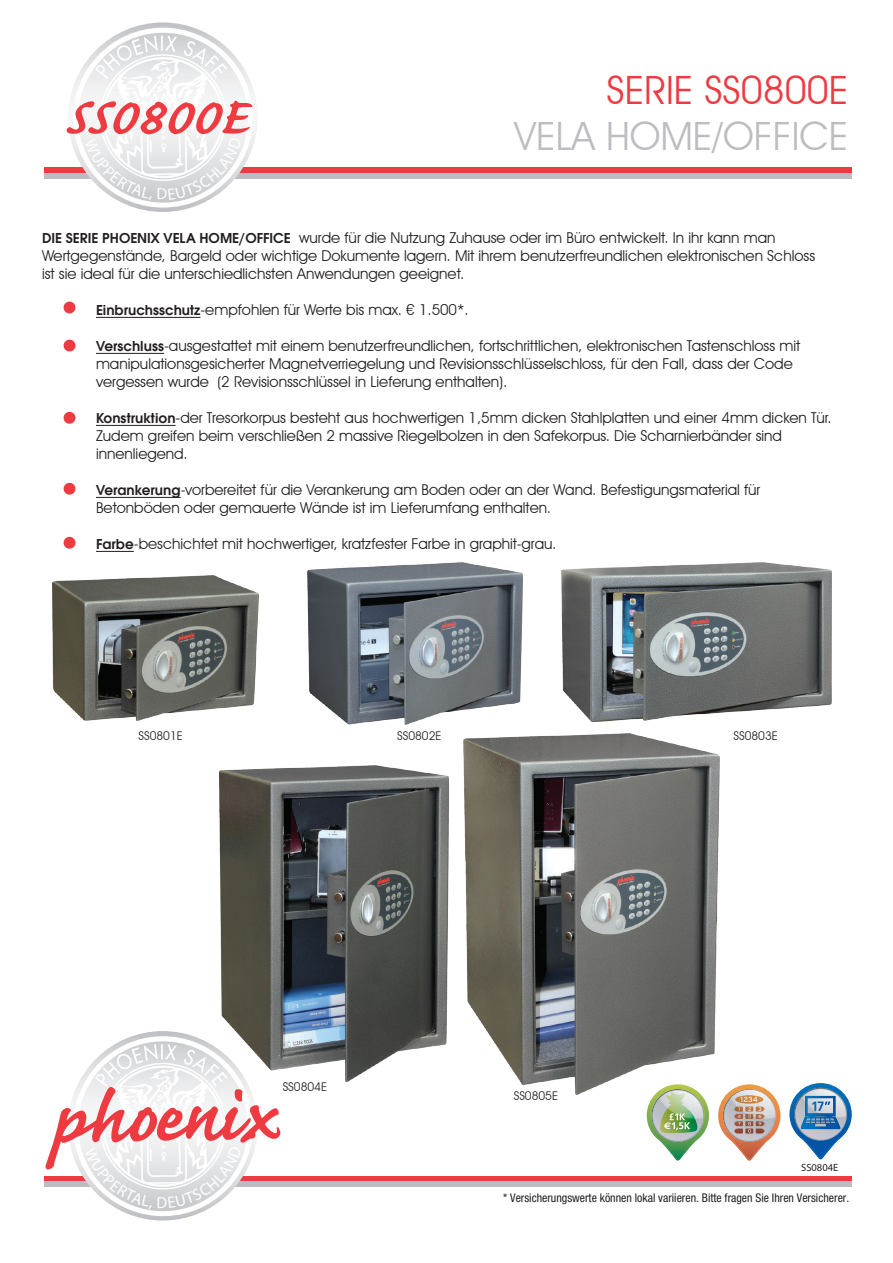
<style>
.page{position:relative;width:893px;height:1263px;background:#fff}
.page>*{position:absolute;margin:0;border:0;box-sizing:border-box;transform-origin:0 0}
.t1{font:700 67.5px "Caflisch Script Pro";color:#ee3a41}
.t2{font:39px "Avant Garde IT Cby BT";color:#bcbdc0}
.t3{font:39px "Avant Garde IT Cby BT";color:#ee3a41}
.t4{font:15px/18px "Avant Garde IT Cby BT";color:#231f20}
.t5{font:condensed 12px "Helvetica Neue";color:#231f20}
.t6{font:12px "Avant Garde IT Cby BT";color:#231f20}
.t7{font:10.5px "Myriad Pro";color:#231f20}
.s1{font-family:"Avant Garde ITC";font-weight:600}
</style>
<div class="page">
<img style="left:464px;top:734px;width:255px;height:360px">
<img style="left:220px;top:766px;width:229px;height:315px">
<img style="left:562px;top:563px;width:269px;height:158px">
<img style="left:53px;top:576px;width:205px;height:145px">
<img style="left:308px;top:563px;width:214px;height:161px">
<div style="left:44px;top:168px;width:808px;height:5px;background:#ee3a41"></div>
<div style="left:44px;top:173px;width:808px;height:5px;background:#bcbdc0"></div>
<hr style="left:96px;top:317px;width:104px;height:1px;background:#231f20">
<hr style="left:96px;top:353px;width:68px;height:1px;background:#231f20">
<hr style="left:96px;top:425px;width:80px;height:1px;background:#231f20">
<hr style="left:96px;top:497px;width:85px;height:1px;background:#231f20">
<hr style="left:96px;top:551px;width:38px;height:1px;background:#231f20">
<div style="left:44px;top:1176px;width:808px;height:6px;background:#ee3a41"></div>
<div style="left:44px;top:1182px;width:808px;height:5px;background:#bcbdc0"></div>
<svg style="left:64px;top:302px;width:11px;height:11px"></svg>
<svg style="left:64px;top:340px;width:11px;height:11px"></svg>
<svg style="left:64px;top:412px;width:11px;height:12px"></svg>
<svg style="left:64px;top:483px;width:11px;height:12px"></svg>
<svg style="left:64px;top:537px;width:11px;height:12px"></svg>
<svg style="left:718px;top:1084px;width:62px;height:77px"></svg>
<img style="left:647px;top:1084px;width:62px;height:77px">
<svg style="left:789px;top:1083px;width:63px;height:77px"></svg>
<svg style="left:72px;top:27px;width:182px;height:181px"></svg>
<svg style="left:45px;top:1035px;width:235px;height:182px"></svg>
<h1 class="t1" style="left:65px;top:82px;width:184px">SS0800E</h1>
<h2 class="t3" style="left:607px;top:66px;width:243px">SERIE SS0800E</h2>
<h2 class="t2" style="left:514px;top:113px;width:335px">VELA HOME/OFFICE</h2>
<p class="t4" style="left:42px;top:228px;width:775px"><span class="s1">DIE SERIE PHOENIX VELA HOME/OFFICE</span> wurde für die Nutzung Zuhause oder im Büro entwickelt. In ihr kann man<br>Wertgegenstände, Bargeld oder wichtige Dokumente lagern. Mit ihrem benutzerfreundlichen elektronischen Schloss ist sie ideal für die unterschiedlichsten Anwendungen geeignet.</p>
<p class="t4" style="left:96px;top:300px;width:374px"><span class="s1">Einbruchsschutz</span>-empfohlen für Werte bis max. € 1.500*.</p>
<p class="t4" style="left:96px;top:336px;width:706px"><span class="s1">Verschluss</span>-ausgestattet mit einem benutzerfreundlichen, fortschrittlichen, elektronischen Tastenschloss mit manipulationsgesicherter Magnetverriegelung und Revisionsschlüsselschloss, für den Fall, dass der Code vergessen wurde (2 Revisionsschlüssel in Lieferung enthalten).</p>
<p class="t4" style="left:96px;top:408px;width:737px"><span class="s1">Konstruktion</span>-der Tresorkorpus besteht aus hochwertigen 1,5mm dicken Stahlplatten und einer 4mm dicken Tür.<br>Zudem greifen beim verschließen 2 massive Riegelbolzen in den Safekorpus. Die Scharnierbänder sind innenliegend.</p>
<p class="t4" style="left:96px;top:480px;width:666px"><span class="s1">Verankerung</span>-vorbereitet für die Verankerung am Boden oder an der Wand. Befestigungsmaterial für<br>Betonböden oder gemauerte Wände ist im Lieferumfang enthalten.</p>
<p class="t4" style="left:96px;top:534px;width:462px"><span class="s1">Farbe</span>-beschichtet mit hochwertiger, kratzfester Farbe in graphit-grau.</p>
<p class="t6" style="left:139px;top:729px;width:46px">SS0801E</p>
<p class="t6" style="left:397px;top:729px;width:46px">SS0802E</p>
<p class="t6" style="left:733px;top:729px;width:46px">SS0803E</p>
<p class="t6" style="left:283px;top:1079px;width:46px">SS0804E</p>
<p class="t6" style="left:514px;top:1088px;width:46px">SS0805E</p>
<p class="t7" style="left:801px;top:1161px;width:39px">SS0804E</p>
<p class="t5" style="left:503px;top:1191px;width:348px">* Versicherungswerte können lokal variieren. Bitte fragen Sie Ihren Versicherer.</p>
</div>
